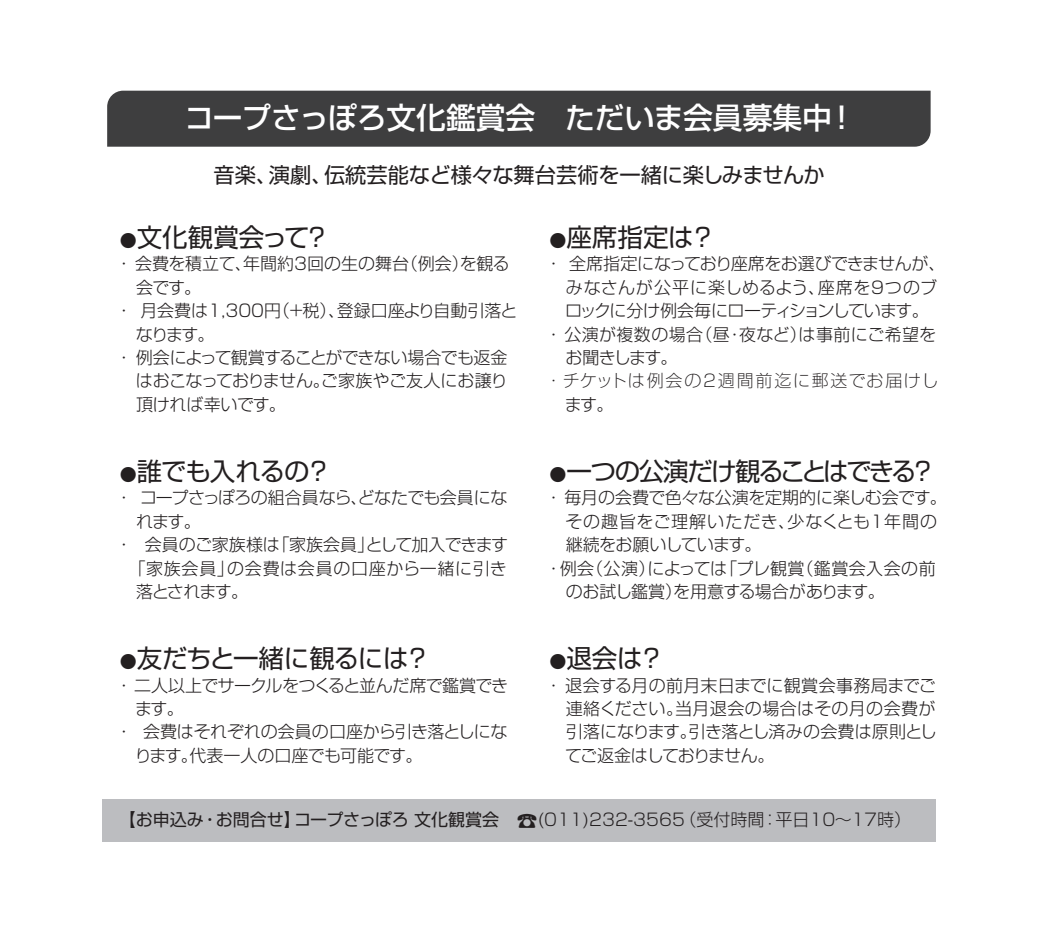
<style>
.page{position:relative;width:1049px;height:932px;background:#fff}
.page>*{position:absolute;margin:0;border:0;box-sizing:border-box;transform-origin:0 0}
.t1{font:500 29.7px "Shin Go Pro";color:#fff}
.t2{font:25.5px "Shin Go Pro";letter-spacing:-.05em;color:#231f20}
.t3{font:25.5px "Shin Go Pro";letter-spacing:-.08em;color:#231f20}
.t4{font:25.5px "Shin Go Pro";letter-spacing:-.03em;color:#231f20}
.t5{font:25.5px "Shin Go Pro";color:#231f20}
.t6{font:21.3px "Shin Go Pro";letter-spacing:-.01em;color:#231f20}
.t7{font:300 16.95px/23.4px "Shin Go Pro";letter-spacing:-.01em;color:#231f20;text-align:justify}
.t8{font:300 16.95px "Shin Go Pro";letter-spacing:-.04em;color:#231f20}
.t9{font:300 16.95px "Shin Go Pro";letter-spacing:.025em;color:#231f20}
.t10{font:300 16.95px "Shin Go Pro";letter-spacing:-.03em;color:#231f20}
.t11{font:300 16.95px "Shin Go Pro";letter-spacing:-.045em;color:#231f20}
.t12{font:300 16.95px "Shin Go Pro";letter-spacing:-.07em;color:#231f20}
.t13{font:300 16.95px "Shin Go Pro";letter-spacing:.04em;color:#231f20}
.t14{font:300 16.95px "Shin Go Pro";letter-spacing:.035em;color:#231f20}
.t15{font:300 expanded 16.95px "Shin Go Pro";letter-spacing:.105em;color:#231f20}
.t16{font:300 16.95px "Shin Go Pro";letter-spacing:.05em;color:#231f20}
.s1{font-size:16.95px}
.s2{font-weight:400}
.s3{font-size:21.3px}
</style>
<div class="page">
<div style="left:107px;top:91px;width:823px;height:56px;background:#3e3e3f"></div>
<div style="left:102px;top:799px;width:833px;height:42px;background:#bcbdc0"></div>
<h1 class="t1" style="left:184px;top:93px;width:673px">コープさっぽろ文化鑑賞会　ただいま会員募集中！</h1>
<p class="t6" style="left:213px;top:157px;width:613px">音楽、演劇、伝統芸能など様々な舞台芸術を一緒に楽しみませんか</p>
<h2 class="t5" style="left:120px;top:216px;width:211px"><span class="s1">●</span>文化観賞会って？</h2>
<p class="t7" style="left:115px;top:250px;width:396px">・会費を積立て、年間約3回の生の舞台（例会）を観る</p>
<p class="t7" style="left:136px;top:273px;width:67px">会です。</p>
<p class="t7" style="left:115px;top:297px;width:403px">・月会費は1,300円（+税）、登録口座より自動引落と</p>
<p class="t7" style="left:136px;top:320px;width:80px">なります。</p>
<p class="t11" style="left:115px;top:343px;width:393px">・例会によって観賞することができない場合でも返金</p>
<p class="t7" style="left:136px;top:367px;width:373px">はおこなっておりません。ご家族やご友人にお譲り</p>
<p class="t7" style="left:136px;top:390px;width:151px">頂ければ幸いです。</p>
<h2 class="t2" style="left:120px;top:450px;width:213px"><span class="s1">●</span>誰でも入れるの？</h2>
<p class="t8" style="left:115px;top:484px;width:393px">・コープさっぽろの組合員なら、どなたでも会員にな</p>
<p class="t7" style="left:136px;top:507px;width:66px">れます。</p>
<p class="t7" style="left:115px;top:531px;width:394px">・ 会員のご家族様は「家族会員」として加入できます</p>
<p class="t13" style="left:128px;top:554px;width:380px">「家族会員」の会費は会員の口座から一緒に引き</p>
<p class="t7" style="left:136px;top:577px;width:113px">落とされます。</p>
<h2 class="t4" style="left:120px;top:637px;width:312px"><span class="s1">●</span>友だちと一緒に観るには？</h2>
<p class="t8" style="left:115px;top:671px;width:394px">・二人以上でサークルをつくると並んだ席で鑑賞でき</p>
<p class="t7" style="left:135px;top:694px;width:50px">ます。</p>
<p class="t7" style="left:115px;top:718px;width:393px">・ 会費はそれぞれの会員の口座から引き落としにな</p>
<p class="t7" style="left:135px;top:741px;width:289px">ります。代表一人の口座でも可能です。</p>
<h2 class="t2" style="left:549px;top:216px;width:168px"><span class="s1">●</span>座席指定は？</h2>
<p class="t10" style="left:545px;top:250px;width:402px">・全席指定になっており座席をお選びできませんが、</p>
<p class="t14" style="left:565px;top:273px;width:373px">みなさんが公平に楽しめるよう、座席を9つのブ</p>
<p class="t12" style="left:565px;top:297px;width:365px">ロックに分け例会毎にローティションしています。</p>
<p class="t9" style="left:545px;top:320px;width:392px">・公演が複数の場合（昼・夜など）は事前にご希望を</p>
<p class="t7" style="left:565px;top:344px;width:114px">お聞きします。</p>
<p class="t15" style="left:545px;top:367px;width:395px">・チケットは例会の2週間前迄に郵送でお届けし</p>
<p class="t7" style="left:565px;top:390px;width:50px">ます。</p>
<h2 class="t3" style="left:549px;top:450px;width:388px"><span class="s1">●</span>一つの公演だけ観ることはできる？</h2>
<p class="t7" style="left:545px;top:484px;width:403px">・毎月の会費で色々な公演を定期的に楽しむ会です。</p>
<p class="t16" style="left:565px;top:507px;width:373px">その趣旨をご理解いただき、少なくとも1年間の</p>
<p class="t8" style="left:565px;top:530px;width:197px">継続をお願いしています。</p>
<p class="t9" style="left:545px;top:554px;width:392px">・例会（公演）によっては「プレ観賞（鑑賞会入会の前</p>
<p class="t10" style="left:565px;top:577px;width:320px">のお試し鑑賞）を用意する場合があります。</p>
<h2 class="t2" style="left:549px;top:637px;width:117px"><span class="s1">●</span>退会は？</h2>
<p class="t7" style="left:565px;top:671px;width:373px;text-indent:-20px">・退会する月の前月末日までに観賞会事務局までご連絡ください。当月退会の場合はその月の会費が引落になります。引き落とし済みの会費は原則としてご返金はしておりません。</p>
<p class="t7" style="left:119px;top:806px;width:793px"><span class="s2">【お申込み・お問合せ】コープさっぽろ 文化観賞会　</span><span class="s3">☎</span>(011)232-3565（受付時間：平日10～17時）</p>
</div>
